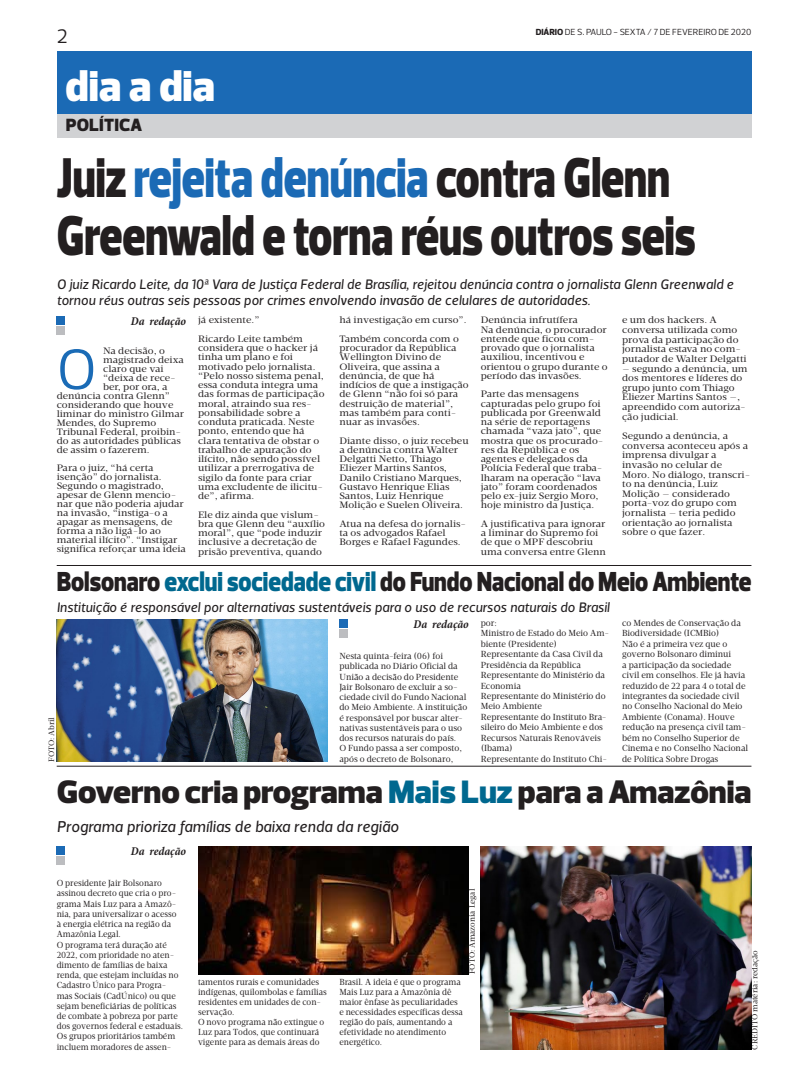
<style>
.page{position:relative;width:794px;height:1078px;background:#fff}
.page>*{position:absolute;margin:0;border:0;box-sizing:border-box;transform-origin:0 0}
.t1{font:58px "Prelo";color:#1a6bb6}
.t2{font:900 57px/58px "Prelo";color:#231f20;scale:.76 1}
.t3{font:900 44px "Prelo";color:#fff}
.t4{font:900 33px "Prelo";color:#231f20}
.t5{font:900 28px "Prelo";color:#231f20;scale:.85 1}
.t6{font:20px "Prelo";color:#231f20}
.t7{font:900 18px "Prelo";letter-spacing:.015em;color:#231f20}
.t8{font:italic 16px "Velino Sans";color:#231f20}
.t9{font:italic 14px/16px "Velino Sans";color:#231f20}
.t10{font:italic 700 condensed 12px "Minion Pro";letter-spacing:-.005em;color:#231f20}
.t11{font:9.5px/9.2px "Velino Text";color:#231f20;scale:1.08 1}
.t12{font:9px/10.4px "Velino Text";color:#231f20;scale:.96 1}
.t13{font:9px/10.2px "Velino Text";color:#231f20;scale:.93 1}
.t14{font:9px "Prelo";color:#231f20}
.t15{font:8px "Velino Text";color:#231f20}
.s1{font-weight:800}
.s2{color:#1b6ab5}
.s3{color:#00688f}
</style>
<div class="page">
<div style="left:57px;top:113px;width:694px;height:25px;background:#d1d2d4"></div>
<div style="left:57px;top:326px;width:8px;height:9px;background:#bcbdc0"></div>
<div style="left:57px;top:316px;width:8px;height:8px;background:#1b6ab5"></div>
<div style="left:339px;top:629px;width:9px;height:8px;background:#bcbdc0"></div>
<div style="left:339px;top:619px;width:9px;height:8px;background:#1b6ab5"></div>
<div style="left:57px;top:856px;width:8px;height:8px;background:#bcbdc0"></div>
<div style="left:57px;top:846px;width:8px;height:8px;background:#1b6ab5"></div>
<hr style="left:57px;top:565px;width:694px;height:1px;background:#231f20">
<hr style="left:57px;top:765px;width:694px;height:1px;background:#231f20">
<img style="left:57px;top:619px;width:270px;height:142px">
<img style="left:481px;top:846px;width:270px;height:203px">
<img style="left:198px;top:846px;width:271px;height:128px">
<div style="left:57px;top:51px;width:694px;height:62px;background:#1b6ab5"></div>
<h3 class="t6" style="left:57px;top:24px;width:12px">2</h3>
<h3 class="t3" style="left:66px;top:60px;width:151px">dia a dia</h3>
<p class="t14" style="left:536px;top:27px;width:217px"><span class="s1">DIÁRIO</span> DE S. PAULO - SEXTA / 7 DE FEVEREIRO DE 2020</p>
<h3 class="t7" style="left:66px;top:114px;width:78px">PolíTiCa</h3>
<h2 class="t2" style="left:57px;top:149px;width:842px">Juiz <span class="s2">rejeita denúncia</span> contra Glenn<br>Greenwald e torna réus outros seis</h2>
<h3 class="t9" style="left:57px;top:276px;width:678px">O juiz Ricardo Leite, da 10ª Vara de Justiça Federal de Brasília, rejeitou denúncia contra o jornalista Glenn Greenwald e tornou réus outras seis pessoas por crimes envolvendo invasão de celulares de autoridades.</h3>
<p class="t10" style="left:131px;top:313px;width:57px">Da redação</p>
<h1 class="t1" style="left:57px;top:334px;width:42px">O</h1>
<p class="t11" style="left:103px;top:346px;width:59px">Na decisão, o</p>
<p class="t11" style="left:481px;top:315px;width:119px">Denúncia infrutífera<br>Na denúncia, o procurador entende que ficou com&shy;provado que o jornalista auxiliou, incentivou e orientou o grupo durante o período das invasões.</p>
<p class="t11" style="left:481px;top:389px;width:115px">Parte das mensagens capturadas pelo grupo foi publicada por Greenwald na série de reportagens chamada “vaza jato”, que mostra que os procurado&shy;res da República e os agentes e delegados da<br>Polícia Federal que traba&shy;lharam na operação “lava jato” foram coordenados pelo ex-juiz Sergio Moro, hoje ministro da Justiça.</p>
<p class="t11" style="left:481px;top:519px;width:117px">A justificativa para ignorar a liminar do Supremo foi de que o MPF descobriu uma conversa entre Glenn</p>
<p class="t11" style="left:339px;top:311px;width:119px;line-height:18.5px">há investigação em curso”.<br>Também concorda com o</p>
<p class="t11" style="left:339px;top:343px;width:121px">procurador da República<br>Wellington Divino de<br>Oliveira, que assina a denúncia, de que há indícios de que a instigação de Glenn “não foi só para destruição de material”, mas também para conti&shy;nuar as invasões.</p>
<p class="t11" style="left:339px;top:436px;width:121px">Diante disso, o juiz recebeu a denúncia contra Walter<br>Delgatti Netto, Thiago<br>Eliezer Martins Santos,<br>Danilo Cristiano Marques,<br>Gustavo Henrique Elias<br>Santos, Luiz Henrique<br>Molição e Suelen Oliveira.</p>
<p class="t11" style="left:339px;top:519px;width:119px">Atua na defesa do jornalis&shy;ta os advogados Rafael<br>Borges e Rafael Fagundes.</p>
<p class="t11" style="left:622px;top:315px;width:117px;line-height:9.6px">e um dos hackers. A conversa utilizada como prova da participação do jornalista estava no com&shy;putador de Walter Delgatti</p>
<p class="t11" style="left:622px;top:363px;width:118px;line-height:9.6px">— segundo a denúncia, um dos mentores e líderes do grupo junto com Thiago<br>Eliezer Martins Santos —, apreendido com autoriza&shy;ção judicial.</p>
<p class="t11" style="left:622px;top:431px;width:120px;line-height:9.6px">Segundo a denúncia, a conversa aconteceu após a imprensa divulgar a invasão no celular de<br>Moro. No diálogo, transcri&shy;to na denúncia, Luiz<br>Molição — considerado porta-voz do grupo com jornalista — teria pedido orientação ao jornalista sobre o que fazer.</p>
<p class="t11" style="left:198px;top:311px;width:99px;line-height:18.5px">já existente.”<br>Ricardo Leite também</p>
<p class="t11" style="left:198px;top:343px;width:119px">considera que o hacker já tinha um plano e foi motivado pelo jornalista. “Pelo nosso sistema penal, essa conduta integra uma das formas de participação moral, atraindo sua res&shy;ponsabilidade sobre a conduta praticada. Neste ponto, entendo que há clara tentativa de obstar o trabalho de apuração do ilícito, não sendo possível utilizar a prerrogativa de sigilo da fonte para criar uma excludente de ilicitu&shy;de”, afirma.</p>
<p class="t11" style="left:198px;top:509px;width:119px">Ele diz ainda que vislum&shy;bra que Glenn deu “auxílio moral”, que “pode induzir inclusive a decretação de prisão preventiva, quando</p>
<p class="t11" style="left:103px;top:355px;width:76px">magistrado deixa</p>
<p class="t11" style="left:103px;top:364px;width:57px">claro que vai</p>
<p class="t11" style="left:103px;top:373px;width:69px">“deixa de rece-</p>
<p class="t11" style="left:103px;top:382px;width:61px">ber, por ora, a</p>
<p class="t11" style="left:57px;top:391px;width:106px">denúncia contra Glenn”</p>
<p class="t11" style="left:57px;top:400px;width:110px">considerando que houve</p>
<p class="t11" style="left:57px;top:409px;width:120px">liminar do ministro Gilmar</p>
<p class="t11" style="left:57px;top:418px;width:94px">Mendes, do Supremo</p>
<p class="t11" style="left:57px;top:427px;width:117px">Tribunal Federal, proibin-</p>
<p class="t11" style="left:57px;top:436px;width:117px">do as autoridades públicas</p>
<p class="t11" style="left:57px;top:445px;width:88px">de assim o fazerem.</p>
<p class="t11" style="left:57px;top:463px;width:121px">Para o juiz, “há certa isenção” do jornalista.<br>Segundo o magistrado, apesar de Glenn mencio&shy;nar que não poderia ajudar na invasão, “instiga-o a apagar as mensagens, de forma a não ligá-lo ao material ilícito”. “Instigar significa reforçar uma ideia</p>
<h3 class="t5" style="left:57px;top:564px;width:819px">Bolsonaro <span class="s3">exclui sociedade civil</span> do Fundo Nacional do Meio Ambiente</h3>
<h3 class="t9" style="left:57px;top:599px;width:554px">Instituição é responsável por alternativas sustentáveis para o uso de recursos naturais do Brasil</h3>
<p class="t15" style="left:47px;top:761px;width:46px;rotate:-90deg">FOTO: Abril</p>
<p class="t10" style="left:413px;top:615px;width:57px">Da redação</p>
<p class="t12" style="left:339px;top:650px;width:135px">Nesta quinta-feira (06) foi publicada no Diário Oficial da<br>União a decisão do Presidente<br>Jair Bolsonaro de excluir a so&shy;ciedade civil do Fundo Nacional do Meio Ambiente. A instituição é responsável por buscar alter&shy;nativas sustentáveis para o uso dos recursos naturais do país.<br>O Fundo passa a ser composto, após o decreto de Bolsonaro,</p>
<p class="t12" style="left:481px;top:617px;width:135px">por:<br>Ministro de Estado do Meio Am&shy;biente (Presidente)<br>Representante da Casa Civil da<br>Presidência da República<br>Representante do Ministério da<br>Economia<br>Representante do Ministério do<br>Meio Ambiente<br>Representante do Instituto Bra&shy;sileiro do Meio Ambiente e dos<br>Recursos Naturais Renováveis (Ibama)<br>Representante do Instituto Chi-</p>
<p class="t12" style="left:622px;top:617px;width:133px">co Mendes de Conservação da<br>Biodiversidade (ICMBio)<br>Não é a primeira vez que o governo Bolsonaro diminui<br>a participação da sociedade civil em conselhos. Ele já havia reduzido de 22 para 4 o total de integrantes da sociedade civil no Conselho Nacional do Meio<br>Ambiente (Conama). Houve redução na presença civil tam&shy;bém no Conselho Superior de<br>Cinema e no Conselho Nacional de Política Sobre Drogas</p>
<h3 class="t4" style="left:57px;top:772px;width:696px">Governo cria programa <span class="s3">Mais Luz</span> para a Amazônia</h3>
<h3 class="t8" style="left:57px;top:817px;width:343px">Programa prioriza famílias de baixa renda da região</h3>
<p class="t10" style="left:131px;top:842px;width:57px">Da redação</p>
<p class="t13" style="left:57px;top:878px;width:138px">O presidente Jair Bolsonaro assinou decreto que cria o pro&shy;grama Mais Luz para a Amazô&shy;nia, para universalizar o acesso<br>à energia elétrica na região da<br>Amazônia Legal.<br>O programa terá duração até<br>2022, com prioridade no aten&shy;dimento de famílias de baixa renda, que estejam incluídas no<br>Cadastro Único para Progra&shy;mas Sociais (CadÚnico) ou que sejam beneficiárias de políticas de combate à pobreza por parte dos governos federal e estaduais.<br>Os grupos prioritários também incluem moradores de assen-</p>
<p class="t15" style="left:467px;top:973px;width:87px;rotate:-90deg">FOTO: Amazonia Legal</p>
<p class="t13" style="left:198px;top:977px;width:140px">tamentos rurais e comunidades indígenas, quilombolas e famílias residentes em unidades de con&shy;servação.<br>O novo programa não extingue o<br>Luz para Todos, que continuará vigente para as demais áreas do</p>
<p class="t13" style="left:339px;top:977px;width:134px">Brasil. A ideia é que o programa<br>Mais Luz para a Amazônia dê maior ênfase às peculiaridades e necessidades específicas dessa região do país, aumentando a efetividade no atendimento energético.</p>
<p class="t15" style="left:750px;top:1049px;width:101px;rotate:-90deg">CRÉDITO matéria: redação</p>
</div>
